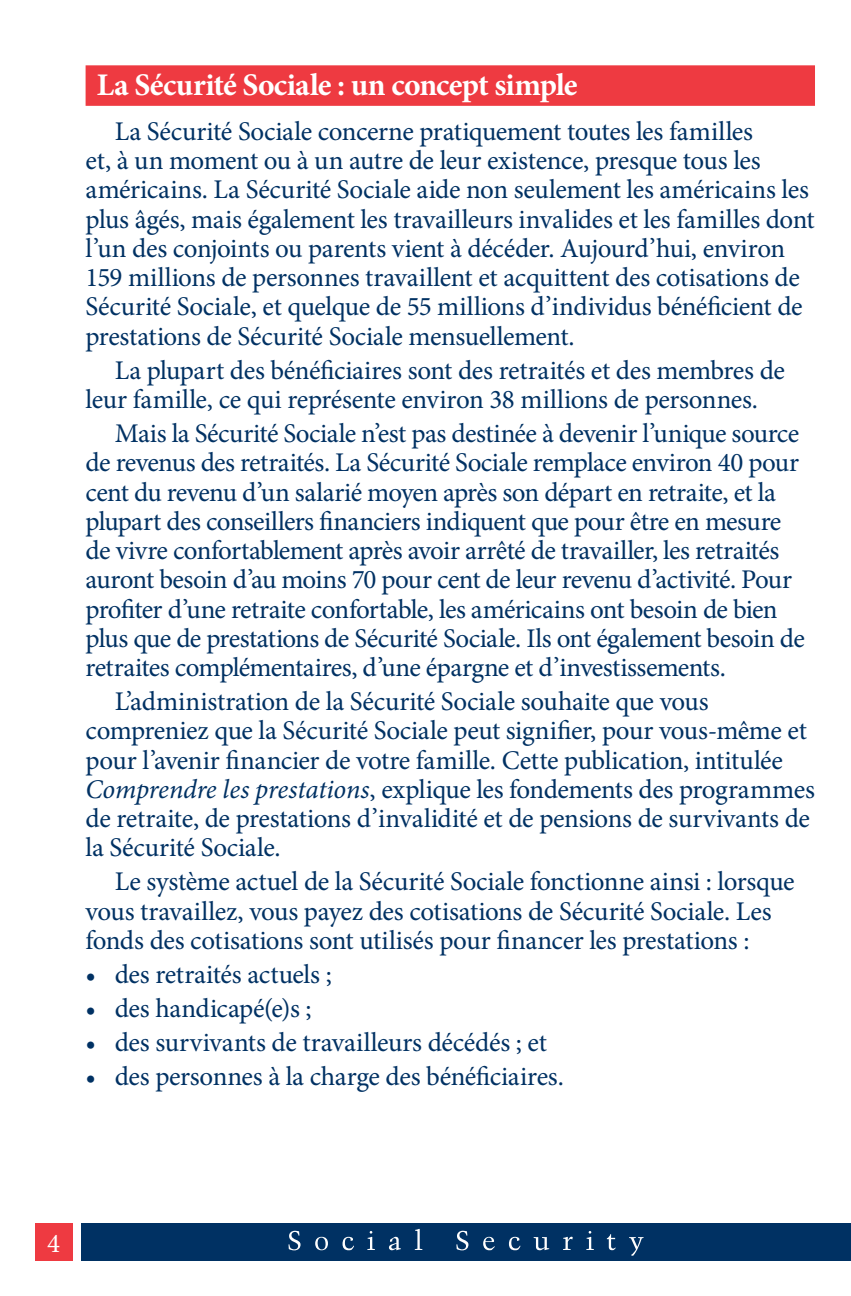
<style>
.page{position:relative;width:851px;height:1296px;background:#fff}
.page>*{position:absolute;margin:0;border:0;box-sizing:border-box;transform-origin:0 0}
.H1-1{font:700 31.5px "Minion Pro";letter-spacing:-.02em;color:#fff}
.Paragraph{font:27px/29.2px "Minion Pro";letter-spacing:-.015em;color:#003163}
.t1{font:27px "Minion Pro";color:#fff}
.s1{font-style:italic}
</style>
<div class="page">
<div style="left:35px;top:1223px;width:38px;height:38px;background:#ee3a41"></div>
<div style="left:81px;top:1223px;width:769px;height:38px;background:#003163"></div>
<svg style="left:288px;top:1229px;width:355px;height:27px"></svg>
<div style="left:86px;top:65px;width:729px;height:41px;background:#ee3a41"></div>
<h1 class="H1-1" style="left:97px;top:62px;width:482px">La Sécurité Sociale : un concept simple</h1>
<p class="Paragraph" style="left:86px;top:117px;width:730px;text-indent:29px">La Sécurité Sociale concerne pratiquement toutes les familles<br>et, à un moment ou à un autre de leur existence, presque tous les américains. La Sécurité Sociale aide non seulement les américains les plus âgés, mais également les travailleurs invalides et les familles dont l’un des conjoints ou parents vient à décéder. Aujourd’hui, environ 159 millions de personnes travaillent et acquittent des cotisations de Sécurité Sociale, et quelque de 55 millions d’individus bénéficient de prestations de Sécurité Sociale mensuellement.</p>
<p class="Paragraph" style="left:86px;top:356px;width:701px;text-indent:29px">La plupart des bénéficiaires sont des retraités et des membres de leur famille, ce qui représente environ 38 millions de personnes.</p>
<p class="Paragraph" style="left:86px;top:419px;width:720px;text-indent:29px">Mais la Sécurité Sociale n’est pas destinée à devenir l’unique source de revenus des retraités. La Sécurité Sociale remplace environ 40 pour cent du revenu d’un salarié moyen après son départ en retraite, et la plupart des conseillers financiers indiquent que pour être en mesure de vivre confortablement après avoir arrêté de travailler, les retraités auront besoin d’au moins 70 pour cent de leur revenu d’activité. Pour profiter d’une retraite confortable, les américains ont besoin de bien plus que de prestations de Sécurité Sociale. Ils ont également besoin de retraites complémentaires, d’une épargne et d’investissements.</p>
<p class="Paragraph" style="left:86px;top:687px;width:730px;text-indent:29px">L’administration de la Sécurité Sociale souhaite que vous compreniez que la Sécurité Sociale peut signifier, pour vous-même et pour l’avenir financier de votre famille. Cette publication, intitulée <span class="s1">Comprendre les prestations</span>, explique les fondements des programmes de retraite, de prestations d’invalidité et de pensions de survivants de la Sécurité Sociale.</p>
<p class="Paragraph" style="left:86px;top:867px;width:710px;text-indent:29px">Le système actuel de la Sécurité Sociale fonctionne ainsi : lorsque vous travaillez, vous payez des cotisations de Sécurité Sociale. Les fonds des cotisations sont utilisés pour financer les prestations :</p>
<p class="Paragraph" style="left:86px;top:960px;width:248px">• des retraités actuels ;</p>
<p class="Paragraph" style="left:86px;top:994px;width:227px">• des handicapé(e)s ;</p>
<p class="Paragraph" style="left:86px;top:1028px;width:463px">• des survivants de travailleurs décédés ; et</p>
<p class="Paragraph" style="left:86px;top:1062px;width:480px">• des personnes à la charge des bénéficiaires.</p>
<p class="t1" style="left:47px;top:1225px;width:14px">4</p>
</div>
